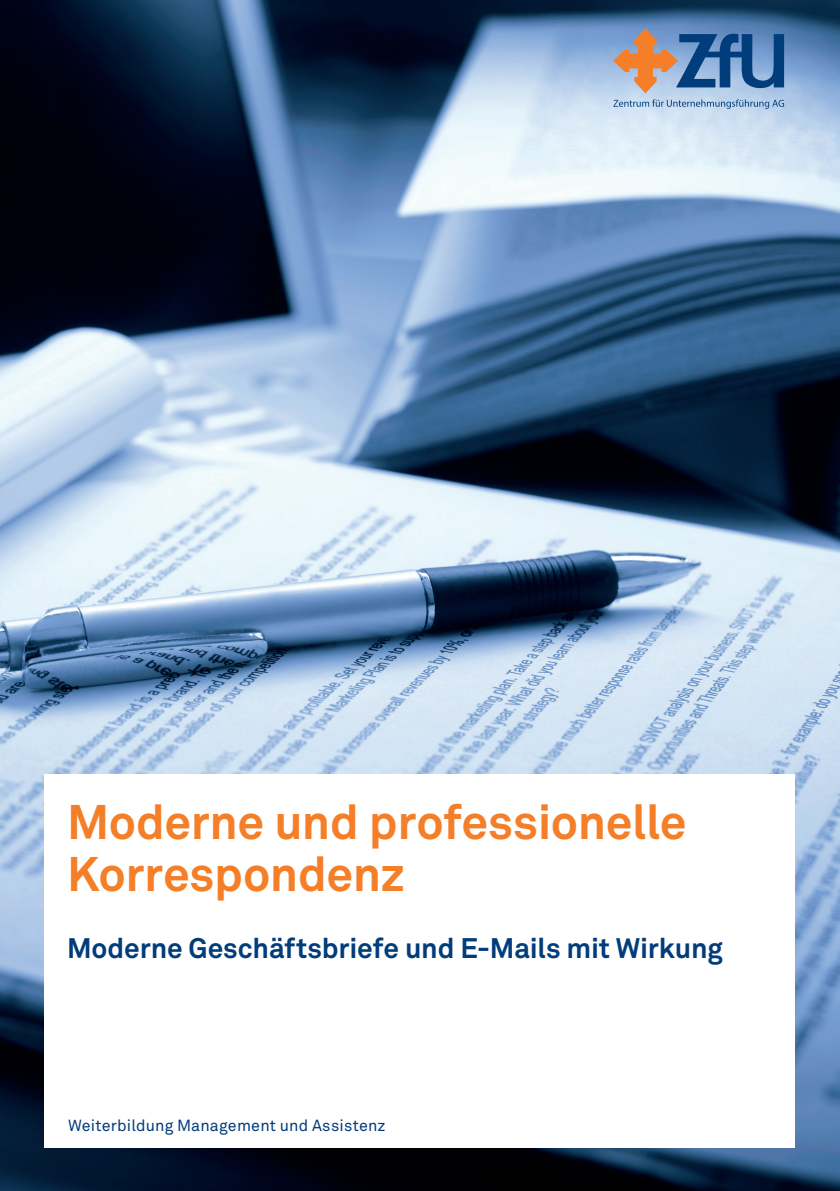
<style>
.page{position:relative;width:840px;height:1191px;background:#fff}
.page>*{position:absolute;margin:0;border:0;box-sizing:border-box;transform-origin:0 0}
.t1{font:700 48px/52px "Akkurat Office";letter-spacing:-.01em;color:#f47f28}
.t2{font:700 28px "Akkurat Office";letter-spacing:-.005em;color:#013c7b}
.t3{font:16px "Akkurat Office";letter-spacing:.01em;color:#013c7b}
</style>
<div class="page">
<img style="left:0;top:0;width:839px;height:1191px">
<svg style="left:612px;top:28px;width:171px;height:65px;background:#7687a4"></svg>
<svg style="left:613px;top:99px;width:170px;height:10px;background:#9ebad8"></svg>
<div style="left:44px;top:774px;width:750px;height:373px;background:#fff"></div>
<h1 class="t1" style="left:67px;top:796px;width:620px">Moderne und professionelle<br>Korrespondenz</h1>
<p class="t2" style="left:67px;top:930px;width:657px">Moderne Geschäftsbriefe und E-Mails mit Wirkung</p>
<p class="t3" style="left:68px;top:1116px;width:319px">Weiterbildung Management und Assistenz</p>
</div>
